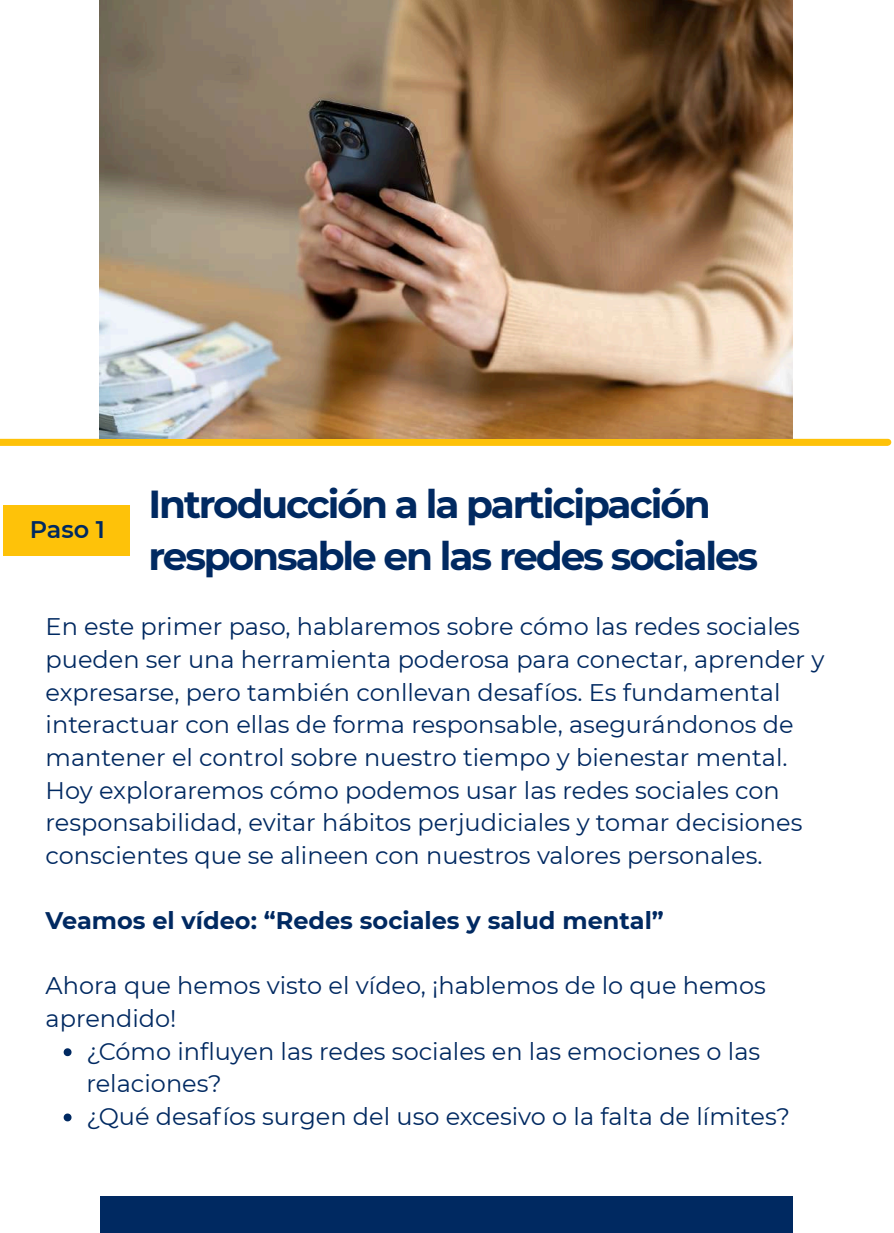
<style>
.page{position:relative;width:894px;height:1233px;background:#fff}
.page>*{position:absolute;margin:0;border:0;box-sizing:border-box;transform-origin:0 0}
.t1{font:700 39px/51.8px "Montserrat";letter-spacing:-.055em;color:#002961}
.t2{font:24px/32.5px "Montserrat";color:#002961}
.t3{font:700 24px "Montserrat";color:#002961}
.t4{font:600 24px "Montserrat";color:#002961}
</style>
<div class="page">
<svg style="left:0;top:439px;width:891px;height:7px"></svg>
<div style="left:100px;top:1196px;width:692px;height:37px;background:#002961"></div>
<div style="left:3px;top:505px;width:126px;height:51px;background:#fec209"></div>
<img style="left:100px;top:0;width:692px;height:439px">
<svg style="left:64px;top:1048px;width:7px;height:8px"></svg>
<svg style="left:64px;top:1114px;width:7px;height:7px"></svg>
<p class="t4" style="left:30px;top:515px;width:77px">Paso 1</p>
<h1 class="t1" style="left:148px;top:478px;width:611px">Introducción a la participación responsable en las redes sociales</h1>
<p class="t2" style="left:46px;top:611px;width:780px">En este primer paso, hablaremos sobre cómo las redes sociales pueden ser una herramienta poderosa para conectar, aprender y expresarse, pero también conllevan desafíos. Es fundamental interactuar con ellas de forma responsable, asegurándonos de mantener el control sobre nuestro tiempo y bienestar mental.<br>Hoy exploraremos cómo podemos usar las redes sociales con responsabilidad, evitar hábitos perjudiciales y tomar decisiones conscientes que se alineen con nuestros valores personales.</p>
<p class="t3" style="left:46px;top:906px;width:619px">Veamos el vídeo: “Redes sociales y salud mental”</p>
<p class="t2" style="left:46px;top:969px;width:721px">Ahora que hemos visto el vídeo, ¡hablemos de lo que hemos aprendido!</p>
<p class="t2" style="left:86px;top:1035px;width:704px">¿Cómo influyen las redes sociales en las emociones o las relaciones?<br>¿Qué desafíos surgen del uso excesivo o la falta de límites?</p>
</div>
